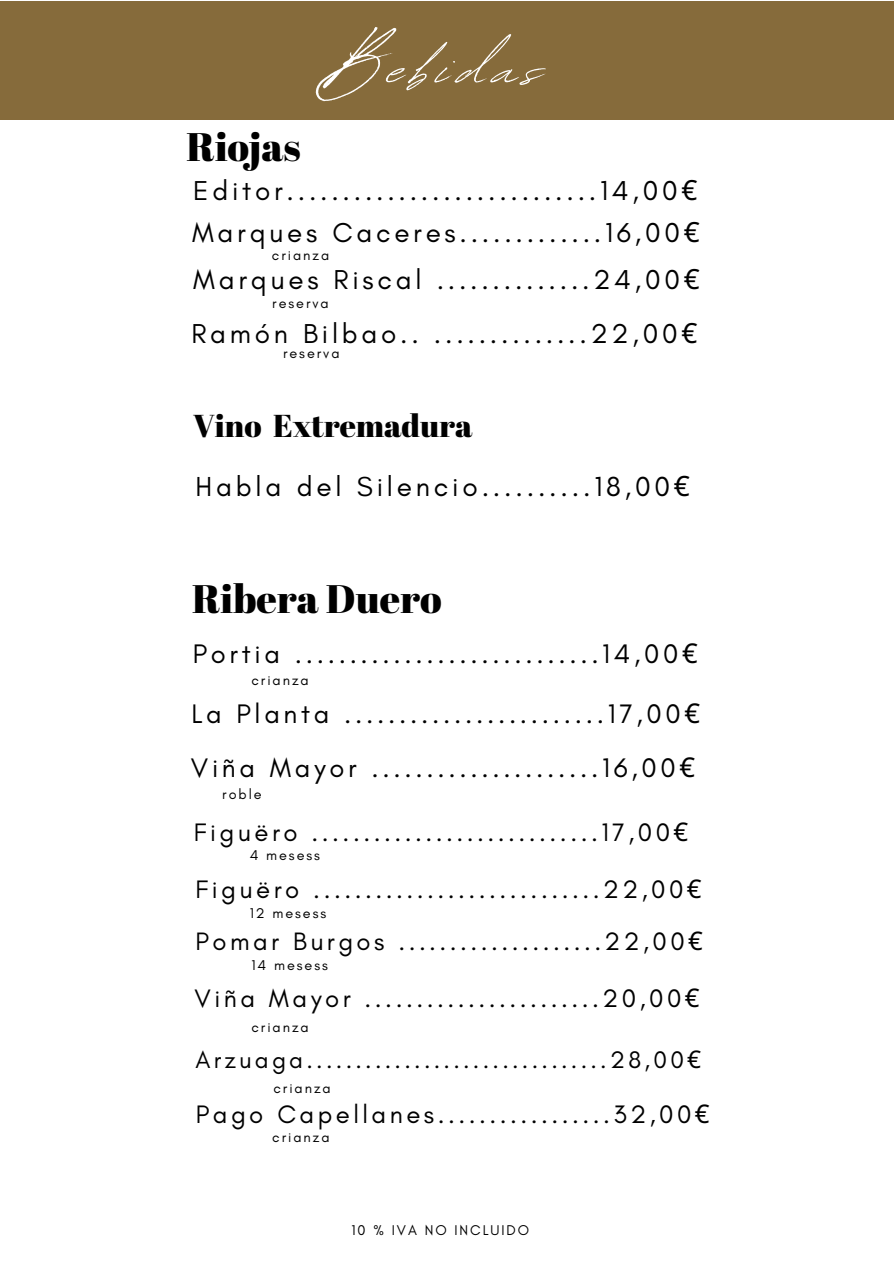
<style>
.page{position:relative;width:894px;height:1264px;background:#fff}
.page>*{position:absolute;margin:0;border:0;box-sizing:border-box;transform-origin:0 0}
.t1{font:84.3px "Revive 80 Signature";letter-spacing:.085em;color:#fff}
.t2{font:39.75px "Abril Fatface";color:#000}
.t3{font:31.65px "Abril Fatface";color:#000}
.t4{font:28.05px "Glacial Indifference";letter-spacing:.135em;color:#000}
.t5{font:27.9px "Glacial Indifference";letter-spacing:.135em;color:#000}
.t6{font:27.3px "Glacial Indifference";letter-spacing:.135em;color:#000}
.t7{font:25.8px "Glacial Indifference";letter-spacing:.135em;color:#000}
.t8{font:25.65px "Glacial Indifference";letter-spacing:.135em;color:#000}
.t9{font:24.3px "Glacial Indifference";letter-spacing:.135em;color:#000}
.t10{font:14.4px "Glacial Indifference";letter-spacing:.135em;color:#000}
.s1{font-family:"Noto Sans"}
</style>
<div class="page">
<div style="left:0;top:1px;width:893px;height:119px;background:#866b3b"></div>
<h1 class="t2" style="left:186px;top:119px;width:116px">Riojas</h1>
<h4 class="t1" style="left:322px;top:4px;width:221px">Bebidas</h4>
<p class="t5" style="left:193px;top:174px;width:505px">Editor............................14,00<span class="s1">€</span></p>
<p class="t5" style="left:192px;top:216px;width:509px">Marques Caceres.............16,00<span class="s1">€</span></p>
<h4 class="t5" style="left:193px;top:262px;width:508px">Marques Riscal ..............24,00<span class="s1">€</span></h4>
<p class="t10" style="left:272px;top:246px;width:59px">crianza</p>
<p class="t10" style="left:272px;top:295px;width:58px">reserva</p>
<h4 class="t5" style="left:191px;top:316px;width:507px">Ramón Bilbao.. ..............22,00<span class="s1">€</span></h4>
<p class="t10" style="left:283px;top:344px;width:58px">reserva</p>
<p class="t3" style="left:193px;top:403px;width:280px">Vino Extremadura</p>
<h5 class="t4" style="left:195px;top:469px;width:495px">Habla del Silencio..........18,00<span class="s1">€</span></h5>
<h2 class="t2" style="left:192px;top:570px;width:251px">Ribera Duero</h2>
<h4 class="t6" style="left:193px;top:636px;width:506px">Portia ............................14,00<span class="s1">€</span></h4>
<h4 class="t10" style="left:251px;top:671px;width:59px">crianza</h4>
<h4 class="t6" style="left:191px;top:697px;width:510px">La Planta ........................17,00<span class="s1">€</span></h4>
<p class="t6" style="left:191px;top:751px;width:505px">Viña Mayor .....................16,00<span class="s1">€</span></p>
<h4 class="t10" style="left:222px;top:785px;width:41px">roble</h4>
<p class="t7" style="left:194px;top:816px;width:496px">Figuëro ............................17,00<span class="s1">€</span></p>
<h6 class="t10" style="left:250px;top:846px;width:72px">4 mesess</h6>
<h4 class="t7" style="left:195px;top:873px;width:507px">Figuëro ............................22,00<span class="s1">€</span></h4>
<p class="t8" style="left:195px;top:926px;width:508px">Pomar Burgos ....................22,00<span class="s1">€</span></p>
<h4 class="t10" style="left:250px;top:903px;width:78px">12 mesess</h4>
<h4 class="t10" style="left:251px;top:956px;width:78px">14 mesess</h4>
<p class="t8" style="left:194px;top:983px;width:506px">Viña Mayor .......................20,00<span class="s1">€</span></p>
<h3 class="t9" style="left:195px;top:1045px;width:507px">Arzuaga...............................28,00<span class="s1">€</span></h3>
<h4 class="t8" style="left:196px;top:1098px;width:515px">Pago Capellanes.................32,00<span class="s1">€</span></h4>
<p class="t10" style="left:251px;top:1018px;width:59px">crianza</p>
<h4 class="t10" style="left:273px;top:1079px;width:59px">crianza</h4>
<h4 class="t10" style="left:272px;top:1128px;width:59px">crianza</h4>
<h2 class="t10" style="left:351px;top:1221px;width:179px">10 % IVA NO INCLUIDO</h2>
</div>
